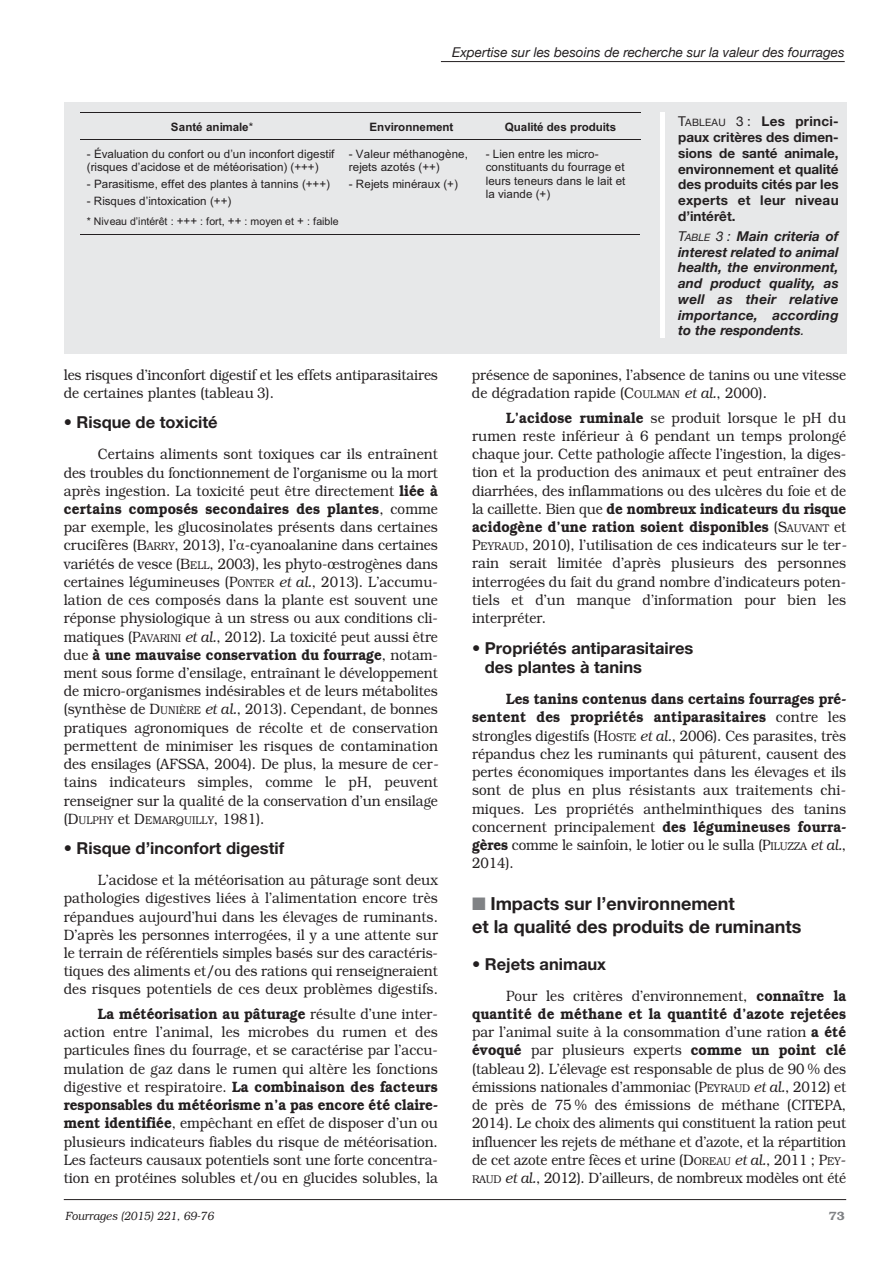
<style>
.page{position:relative;width:893px;height:1263px;background:#fff}
.page>*{position:absolute;margin:0;border:0;box-sizing:border-box;transform-origin:0 0}
.t1{font:700 18px/22.8px "Helvetica Neue";color:#231f20}
.t2{font:700 16.5px/19.8px "Helvetica Neue";color:#231f20}
.t3{font:300 15px/18.1px "Bookman";color:#231f20;text-align:justify;scale:.9 1}
.t4{font:italic 700 13.5px/15.8px "Helvetica Neue";letter-spacing:.02em;color:#231f20;text-align:justify}
.t5{font:700 13.5px/15.8px "Helvetica Neue";color:#231f20;text-align:justify}
.t6{font:italic 13.5px "Helvetica Neue";color:#231f20}
.t7{font:italic 300 12px "Bookman";color:#231f20;scale:.9 1}
.t8{font:600 12px "Bookman";color:#808285}
.t9{font:11.55px/13.6px "Arial";letter-spacing:.005em;color:#231f20}
.t10{font:700 11.55px "Arial";color:#231f20}
.t11{font:300 11.25px "Bookman";color:#231f20;scale:.9 1}
.t12{font:10.65px "Arial";letter-spacing:-.01em;color:#231f20}
.s1{font-weight:400}
.s2{font-size:11.55px}
.s3{font-weight:400;font-size:10.2px}
.s4{font-weight:600}
.s5{font-size:11.25px}
.s6{font-style:italic}
.s7{font-size:15px}
.s8{color:#808285}
</style>
<div class="page">
<hr style="left:441px;top:61px;width:404px;height:1px;background:#231f20">
<hr style="left:64px;top:1199px;width:782px;height:1px;background:#231f20">
<div style="left:64px;top:102px;width:782px;height:252px;background:#e7e8e9"></div>
<div style="left:660px;top:112px;width:5px;height:226px;background:#fff"></div>
<hr style="left:81px;top:112px;width:262px;height:1px;background:#231f20">
<hr style="left:343px;top:112px;width:136px;height:1px;background:#231f20">
<hr style="left:480px;top:112px;width:160px;height:1px;background:#231f20">
<hr style="left:81px;top:140px;width:262px;height:1px;background:#231f20">
<hr style="left:343px;top:140px;width:136px;height:1px;background:#231f20">
<hr style="left:480px;top:140px;width:160px;height:1px;background:#231f20">
<hr style="left:81px;top:234px;width:559px;height:1px;background:#231f20">
<p class="t6" style="left:452px;top:44px;width:394px">Expertise sur les besoins de recherche sur la valeur des fourrages</p>
<p class="t10" style="left:171px;top:119px;width:84px">Santé animale<span class="s1">*</span></p>
<p class="t10" style="left:370px;top:119px;width:85px">Environnement</p>
<p class="t10" style="left:505px;top:119px;width:113px">Qualité des produits</p>
<p class="t9" style="left:87px;top:147px;width:249px">- Évaluation du confort ou d’un inconfort digestif (risques d’acidose et de météorisation) (+++)</p>
<p class="t9" style="left:87px;top:177px;width:245px">- Parasitisme, effet des plantes à tannins (+++)</p>
<p class="t9" style="left:87px;top:194px;width:146px">- Risques d’intoxication (++)</p>
<p class="t9" style="left:349px;top:147px;width:121px">- Valeur méthanogène, rejets azotés (++)</p>
<p class="t9" style="left:349px;top:177px;width:111px">- Rejets minéraux (+)</p>
<p class="t9" style="left:486px;top:147px;width:141px">- Lien entre les micro&shy;constituants du fourrage et leurs teneurs dans le lait et la viande (+)</p>
<p class="t12" style="left:87px;top:214px;width:254px">* Niveau d’intérêt : <span class="s2">+++</span> : fort, <span class="s2">++</span> : moyen et <span class="s2">+</span> : faible</p>
<p class="t5" style="left:678px;top:115px;width:162px"><span class="s1">T</span><span class="s3">ABleAU</span> <span class="s1">3 :</span> Les princi&shy;paux critères des dimen&shy;sions de santé animale, environnement et qualité des produits cités par les experts et leur niveau d’intérêt.</p>
<p class="t4" style="left:678px;top:228px;width:162px"><span class="s1">T</span><span class="s3">AbLE</span> <span class="s1">3 :</span> Main criteria of interest related to animal health, the environment, and product quality, as well as their relative importance, according to the respondents<span class="s1">.</span></p>
<p class="t3" style="left:64px;top:365px;width:417px">les risques d’inconfort digestif et les effets antiparasitaires de certaines plantes (tableau 3).</p>
<p class="t2" style="left:64px;top:414px;width:155px">• Risque de toxicité</p>
<p class="t3" style="left:64px;top:445px;width:418px;text-indent:34px">Certains aliments sont toxiques car ils entraînent des troubles du fonctionnement de l’organisme ou la mort après ingestion. La toxicité peut être directement <span class="s4">liée à certains composés secondaires des plantes</span>, comme par exemple, les glucosinolates présents dans certaines crucifères (B<span class="s5">ARRY</span>, 2013), l’ -cyanoalanine dans certaines variétés de vesce (B<span class="s5">ELL</span>, 2003), les phyto-œstrogènes dans certaines légumineuses (P<span class="s5">ONTER</span> <span class="s6">et al.</span>, 2013). L’accumu&shy;lation de ces composés dans la plante est souvent une réponse physiologique à un stress ou aux conditions cli&shy;matiques (P<span class="s5">AVARINI</span> <span class="s6">et al.</span>, 2012). La toxicité peut aussi être due <span class="s4">à une mauvaise conservation du fourrage</span>, notam&shy;ment sous forme d’ensilage, entraînant le développement de micro-organismes indésirables et de leurs métabolites (synthèse de D<span class="s5">UNIÈRE</span> <span class="s6">et al.</span>, 2013). Cependant, de bonnes pratiques agronomiques de récolte et de conservation permettent de minimiser les risques de contamination des ensilages (AFSSA, 2004). De plus, la mesure de cer&shy;tains indicateurs simples, comme le pH, peuvent renseigner sur la qualité de la conservation d’un ensilage</p>
<p class="t11" style="left:64px;top:813px;width:224px"><span class="s7">(D</span>ULPHY <span class="s7">et D</span>EMARQUILLY<span class="s7">, 1981).</span></p>
<p class="t2" style="left:64px;top:840px;width:222px">• Risque d’inconfort digestif</p>
<p class="t3" style="left:64px;top:871px;width:417px;text-indent:34px">L’acidose et la météorisation au pâturage sont deux pathologies digestives liées à l’alimentation encore très répandues aujourd’hui dans les élevages de ruminants.<br>D’après les personnes interrogées, il y a une attente sur le terrain de référentiels simples basés sur des caractéris&shy;tiques des aliments et/ou des rations qui renseigneraient des risques potentiels de ces deux problèmes digestifs.</p>
<p class="t3" style="left:64px;top:1005px;width:417px;text-indent:34px"><span class="s4">La météorisation au pâturage</span> résulte d’une inter&shy;action entre l’animal, les microbes du rumen et des particules fines du fourrage, et se caractérise par l’accu&shy;mulation de gaz dans le rumen qui altère les fonctions digestive et respiratoire. <span class="s4">La combinaison des facteurs responsables du météorisme n’a pas encore été claire&shy;ment identifiée</span>, empêchant en effet de disposer d’un ou plusieurs indicateurs fiables du risque de météorisation.<br>Les facteurs causaux potentiels sont une forte concentra&shy;tion en protéines solubles et/ou en glucides solubles, la</p>
<p class="t3" style="left:472px;top:365px;width:417px">présence de saponines, l’absence de tanins ou une vitesse de dégradation rapide (C<span class="s5">OULMAN</span> <span class="s6">et al.</span>, 2000).</p>
<p class="t3" style="left:472px;top:408px;width:418px;text-indent:34px"><span class="s4">L’acidose ruminale</span> se produit lorsque le pH du rumen reste inférieur à 6 pendant un temps prolongé chaque jour. Cette pathologie affecte l’ingestion, la diges&shy;tion et la production des animaux et peut entraîner des diarrhées, des inflammations ou des ulcères du foie et de la caillette. Bien que <span class="s4">de nombreux indicateurs du risque acidogène d’une ration soient disponibles</span> (S<span class="s5">AUVANT</span> et P<span class="s5">EYRAUD</span>, 2010), l’utilisation de ces indicateurs sur le ter&shy;rain serait limitée d’après plusieurs des personnes interrogées du fait du grand nombre d’indicateurs poten&shy;tiels et d’un manque d’information pour bien les interpréter.</p>
<p class="t2" style="left:485px;top:639px;width:210px;text-indent:-13px">• Propriétés antiparasitaires des plantes à tanins</p>
<p class="t3" style="left:472px;top:690px;width:417px;text-indent:34px"><span class="s4">Les tanins contenus dans certains fourrages pré&shy;sentent des propriétés antiparasitaires</span> contre les strongles digestifs (H<span class="s5">OSTE</span> <span class="s6">et al.</span>, 2006). Ces parasites, très répandus chez les ruminants qui pâturent, causent des pertes économiques importantes dans les élevages et ils sont de plus en plus résistants aux traitements chi&shy;miques. Les propriétés anthelminthiques des tanins concernent principalement <span class="s4">des légumineuses fourra&shy;gères</span> comme le sainfoin, le lotier ou le sulla (P<span class="s5">ILUZZA</span> <span class="s6">et al.</span>, 2014).</p>
<p class="t1" style="left:472px;top:894px;width:331px"><span class="s8">■</span> Impacts sur l’environnement<br>et la qualité des produits de ruminants</p>
<p class="t2" style="left:472px;top:955px;width:136px">• Rejets animaux</p>
<p class="t3" style="left:472px;top:986px;width:417px;text-indent:34px">Pour les critères d’environnement, <span class="s4">connaître la quantité de méthane et la quantité d’azote rejetées </span>par l’animal suite à la consommation d’une ration <span class="s4">a été évoqué</span> par plusieurs experts <span class="s4">comme un point clé </span>(tableau 2). L’élevage est responsable de plus de 90 % des émissions nationales d’ammoniac (P<span class="s5">EYRAUD</span> <span class="s6">et al.</span>, 2012) et de près de 75 % des émissions de méthane (CITEPA, 2014). Le choix des aliments qui constituent la ration peut influencer les rejets de méthane et d’azote, et la répartition de cet azote entre fèces et urine (D<span class="s5">OREAU</span> <span class="s6">et al.</span>, 2011 ; P<span class="s5">EY</span>-<span class="s5">RAUD</span> <span class="s6">et al.</span>, 2012). D’ailleurs, de nombreux modèles ont été</p>
<p class="t7" style="left:65px;top:1209px;width:166px">Fourrages (2015) 221, 69-76</p>
<p class="t8" style="left:829px;top:1209px;width:17px">73</p>
</div>
